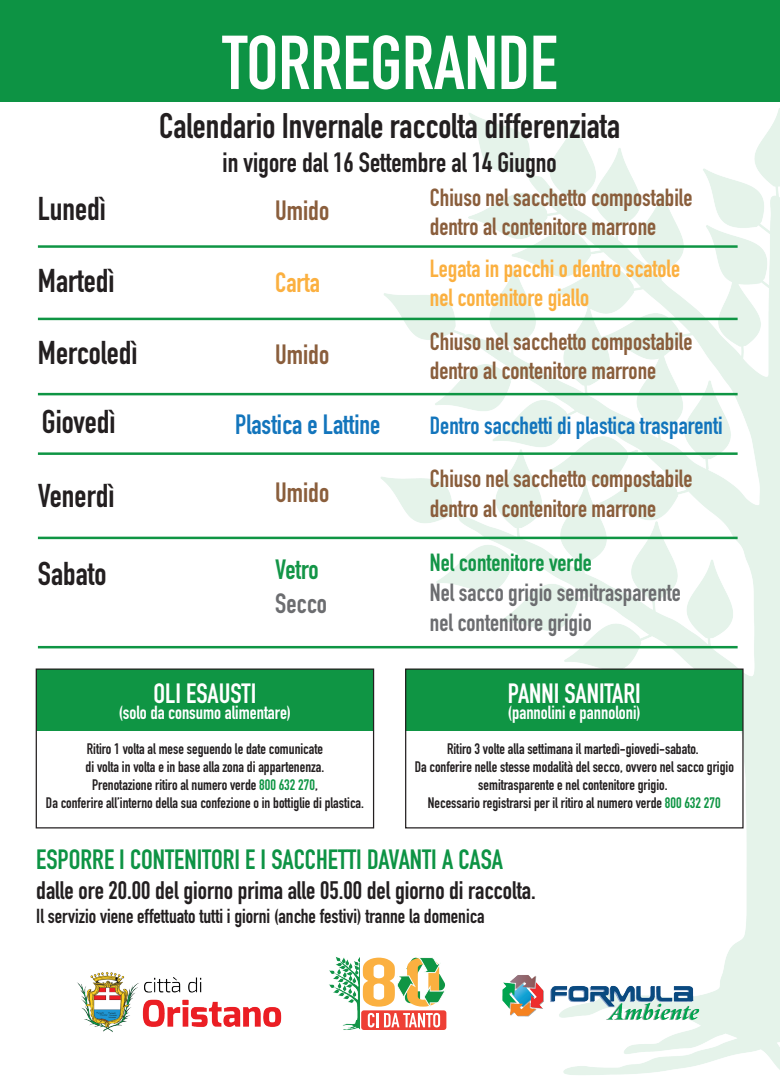
<style>
.page{position:relative;width:780px;height:1088px;background:#fff}
.page>*{position:absolute;margin:0;border:0;box-sizing:border-box;transform-origin:0 0}
.t1{font:700 75px "DIN Condensed";color:#fff}
.t2{font:700 35px "DIN Condensed";color:#231f20}
.t3{font:700 32.5px/68.2px "DIN Condensed";color:#231f20}
.t4{font:700 27.5px "DIN Condensed";color:#0d9344}
.t5{font:700 27.5px "DIN Condensed";color:#231f20}
.t6{font:700 27.5px "DIN Condensed";color:#fff}
.t7{font:700 27.5px "DIN Condensed";color:#1375bc}
.t8{font:700 27.5px "DIN Condensed";color:#8a5e3c}
.t9{font:700 27.5px "DIN Condensed";color:#fbb040}
.t10{font:700 27.5px "DIN Condensed";letter-spacing:-.005em;color:#139547}
.t11{font:700 27.5px "DIN Condensed";color:#6c6d70}
.t12{font:700 25px "DIN Condensed";color:#231f20}
.t13{font:700 24.5px/29.4px "DIN Condensed";color:#8a5e3c}
.t14{font:700 24.5px/29.4px "DIN Condensed";color:#6c6d70}
.t15{font:700 24.5px/29.4px "DIN Condensed";color:#fbb040}
.t16{font:700 24.5px "DIN Condensed";color:#1375bc}
.t17{font:700 24.5px "DIN Condensed";color:#139547}
.t18{font:700 20px "DIN Condensed";color:#231f20}
.t19{font:700 18.75px "DIN Condensed";color:#fff}
.t20{font:700 15px/18px "DIN Condensed";color:#231f20;text-align:center}
.s1{color:#0f9544}
</style>
<div class="page">
<img style="left:358px;top:101px;width:422px;height:974px">
<div style="left:0;top:0;width:780px;height:101px;background:#0d9344"></div>
<img style="left:329px;top:948px;width:30px;height:94px">
<div style="left:361px;top:1010px;width:85px;height:20px;background:linear-gradient(to right,#ee3f35,#ee3f35);border-radius:3px"></div>
<svg style="left:363px;top:957px;width:84px;height:70px"></svg>
<img style="left:77px;top:972px;width:205px;height:60px">
<img style="left:494px;top:970px;width:213px;height:64px">
<hr style="left:38px;top:245px;width:699px;height:3px;background:#0f9544">
<hr style="left:38px;top:318px;width:699px;height:2px;background:#0f9544">
<hr style="left:38px;top:393px;width:699px;height:2px;background:#0f9544">
<hr style="left:38px;top:452px;width:699px;height:3px;background:#0f9544">
<hr style="left:38px;top:537px;width:699px;height:2px;background:#0f9544">
<hr style="left:38px;top:646px;width:699px;height:2px;background:#0f9544">
<div style="left:36px;top:669px;width:337px;height:62px;background:#0f9544"></div>
<div style="left:36px;top:668px;width:338px;height:160px;border:1px solid #231f20"></div>
<div style="left:405px;top:669px;width:338px;height:62px;background:#0f9544"></div>
<div style="left:405px;top:668px;width:338px;height:160px;border:1px solid #231f20"></div>
<h1 class="t1" style="left:222px;top:36px;width:337px">TORREGRANDE</h1>
<h2 class="t2" style="left:159px;top:113px;width:462px">Calendario Invernale raccolta differenziata</h2>
<h3 class="t5" style="left:222px;top:152px;width:335px">in vigore dal 16 Settembre al 14 Giugno</h3>
<h3 class="t3" style="left:38px;top:179px;width:70px">Lunedì</h3>
<h3 class="t8" style="left:275px;top:201px;width:55px">Umido</h3>
<h3 class="t3" style="left:38px;top:251px;width:78px">Martedì</h3>
<h3 class="t9" style="left:275px;top:272px;width:46px">Carta</h3>
<h3 class="t3" style="left:38px;top:323px;width:101px">Mercoledì<br>Giovedì</h3>
<h3 class="t8" style="left:275px;top:345px;width:55px">Umido</h3>
<h3 class="t7" style="left:235px;top:414px;width:147px">Plastica e Lattine</h3>
<h3 class="t3" style="left:38px;top:466px;width:78px">Venerdì</h3>
<h3 class="t8" style="left:275px;top:482px;width:55px">Umido</h3>
<h3 class="t13" style="left:430px;top:186px;width:264px">Chiuso nel sacchetto compostabile dentro al contenitore marrone</h3>
<h3 class="t15" style="left:430px;top:257px;width:252px">Legata in pacchi o dentro scatole nel contenitore giallo</h3>
<h3 class="t13" style="left:430px;top:330px;width:264px">Chiuso nel sacchetto compostabile dentro al contenitore marrone</h3>
<h3 class="t16" style="left:430px;top:417px;width:294px">Dentro sacchetti di plastica trasparenti</h3>
<h3 class="t13" style="left:430px;top:467px;width:264px">Chiuso nel sacchetto compostabile dentro al contenitore marrone</h3>
<h3 class="t3" style="left:38px;top:544px;width:70px">Sabato</h3>
<h3 class="t10" style="left:275px;top:559px;width:45px">Vetro</h3>
<h3 class="t17" style="left:430px;top:553px;width:164px">Nel contenitore verde</h3>
<h3 class="t11" style="left:275px;top:593px;width:53px">Secco</h3>
<h3 class="t14" style="left:430px;top:581px;width:252px">Nel sacco grigio semitrasparente nel contenitore grigio</h3>
<h3 class="t6" style="left:508px;top:683px;width:134px">PANNI SANITARI</h3>
<p class="t19" style="left:508px;top:705px;width:134px">(pannolini e pannoloni)</p>
<p class="t20" style="left:414px;top:742px;width:321px">Ritiro 3 volte alla settimana il martedì-giovedi-sabato.<br>Da conferire nelle stesse modalità del secco, ovvero nel sacco grigio semitrasparente e nel contenitore grigio.<br>Necessario registrarsi per il ritiro al numero verde <span class="s1">800 632 270</span></p>
<h3 class="t4" style="left:36px;top:849px;width:468px">ESPORRE I CONTENITORI E I SACCHETTI DAVANTI A CASA</h3>
<h3 class="t12" style="left:36px;top:881px;width:501px">dalle ore 20.00 del giorno prima alle 05.00 del giorno di raccolta.</h3>
<h3 class="t18" style="left:36px;top:908px;width:450px">Il servizio viene effettuato tutti i giorni (anche festivi) tranne la domenica</h3>
<h3 class="t6" style="left:153px;top:683px;width:104px">OLI ESAUSTI</h3>
<p class="t19" style="left:119px;top:705px;width:174px">(solo da consumo alimentare)</p>
<p class="t20" style="left:46px;top:742px;width:319px">Ritiro 1 volta al mese seguendo le date comunicate<br>di volta in volta e in base alla zona di appartenenza.<br>Prenotazione ritiro al numero verde <span class="s1">800 632 270</span>,<br>Da conferire all’interno della sua confezione o in bottiglie di plastica.</p>
</div>
